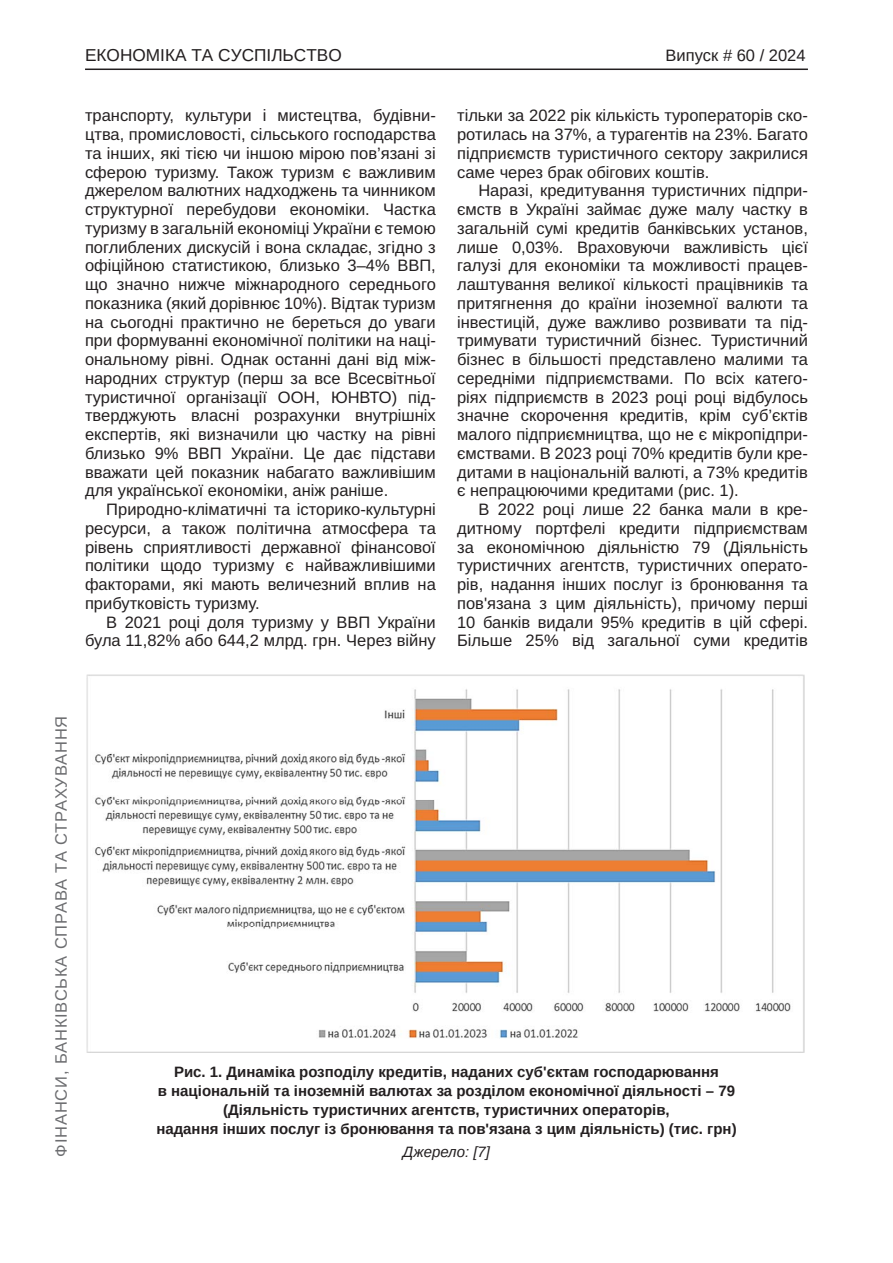
<style>
.page{position:relative;width:893px;height:1263px;background:#fff}
.page>*{position:absolute;margin:0;border:0;box-sizing:border-box;transform-origin:0 0}
.t1{font:17.25px "Arimo";color:#231f20}
.Текст_основной_G{font:16.5px/18.8px "Arimo";color:#231f20;text-align:justify}
.t2{font:16.5px "Arimo";letter-spacing:.05em;color:#6c6d70}
.t3{font:16.5px "Arimo";color:#231f20}
.Рисунок_N{font:700 15px "Arimo";color:#231f20}
.Джерело{font:italic 15px "Arimo";color:#231f20}
</style>
<div class="page">
<hr style="left:85px;top:69px;width:723px;height:1px;background:#231f20">
<img style="left:86px;top:674px;width:719px;height:379px">
<p class="t1" style="left:85px;top:45px;width:258px">ЕКОНОМІКА ТА СУСПІЛЬСТВО</p>
<p class="t3" style="left:665px;top:46px;width:142px">Випуск # 60 / 2024</p>
<p class="Текст_основной_G" style="left:85px;top:106px;width:352px">транспорту, культури і мистецтва, будівни&shy;цтва, промисловості, сільського господарства та інших, які тією чи іншою мірою пов’язані зі сферою туризму. Також туризм є важливим джерелом валютних надходжень та чинником структурної перебудови економіки. Частка туризму в загальній економіці України є темою поглиблених дискусій і вона складає, згідно з офіційною статистикою, близько 3–4% ВВП, що значно нижче міжнародного середнього показника (який дорівнює 10%). Відтак туризм на сьогодні практично не береться до уваги при формуванні економічної політики на наці&shy;ональному рівні. Однак останні дані від між&shy;народних структур (перш за все Всесвітньої туристичної організації ООН, ЮНВТО) під&shy;тверджують власні розрахунки внутрішніх експертів, які визначили цю частку на рівні близько 9% ВВП України. Це дає підстави вважати цей показник набагато важливішим для української економіки, аніж раніше.</p>
<p class="Текст_основной_G" style="left:85px;top:500px;width:352px;text-indent:21px">Природно-кліматичні та історико-культурні ресурси, а також політична атмосфера та рівень сприятливості державної фінансової політики щодо туризму є найважливішими факторами, які мають величезний вплив на прибутковість туризму.</p>
<p class="Текст_основной_G" style="left:85px;top:613px;width:352px;text-align:right">В 2021 році доля туризму у ВВП України була 11,82% або 644,2 млрд. грн. Через війну</p>
<p class="Текст_основной_G" style="left:457px;top:106px;width:352px">тільки за 2022 рік кількість туроператорів ско&shy;ротилась на 37%, а турагентів на 23%. Багато підприємств туристичного сектору закрилися саме через брак обігових коштів.</p>
<p class="Текст_основной_G" style="left:457px;top:181px;width:352px;text-indent:21px">Наразі, кредитування туристичних підпри&shy;ємств в Україні займає дуже малу частку в загальній сумі кредитів банківських установ, лише 0,03%. Враховуючи важливість цієї галузі для економіки та можливості працев&shy;лаштування великої кількості працівників та притягнення до країни іноземної валюти та інвестицій, дуже важливо розвивати та під&shy;тримувати туристичний бізнес. Туристичний бізнес в більшості представлено малими та середніми підприємствами. По всіх катего&shy;ріях підприємств в 2023 році році відбулось значне скорочення кредитів, крім суб’єктів малого підприємництва, що не є мікропідпри&shy;ємствами. В 2023 році 70% кредитів були кре&shy;дитами в національній валюті, а 73% кредитів є непрацюючими кредитами (рис. 1).</p>
<p class="Текст_основной_G" style="left:457px;top:500px;width:352px;text-indent:21px">В 2022 році лише 22 банка мали в кре&shy;дитному портфелі кредити підприємствам за економічною діяльністю 79 (Діяльність туристичних агентств, туристичних операто&shy;рів, надання інших послуг із бронювання та пов'язана з цим діяльність), причому перші 10 банків видали 95% кредитів в цій сфері.<br>Більше 25% від загальної суми кредитів</p>
<p class="t2" style="left:52px;top:1157px;width:442px;rotate:-90deg">ФІНАНСИ, БАНКІВСЬКА СПРАВА ТА СТРАХУВАННЯ</p>
<p class="Рисунок_N" style="left:174px;top:1062px;width:546px">Рис. 1. Динаміка розподілу кредитів, наданих суб'єктам господарювання</p>
<p class="Рисунок_N" style="left:158px;top:1081px;width:579px">в національній та іноземній валютах за розділом економічної діяльності – 79</p>
<p class="Рисунок_N" style="left:223px;top:1099px;width:448px">(Діяльність туристичних агентств, туристичних операторів,</p>
<p class="Рисунок_N" style="left:156px;top:1118px;width:582px">надання інших послуг із бронювання та пов'язана з цим діяльність) (тис. грн)</p>
<p class="Джерело" style="left:403px;top:1141px;width:89px">Джерело: [7]</p>
</div>
